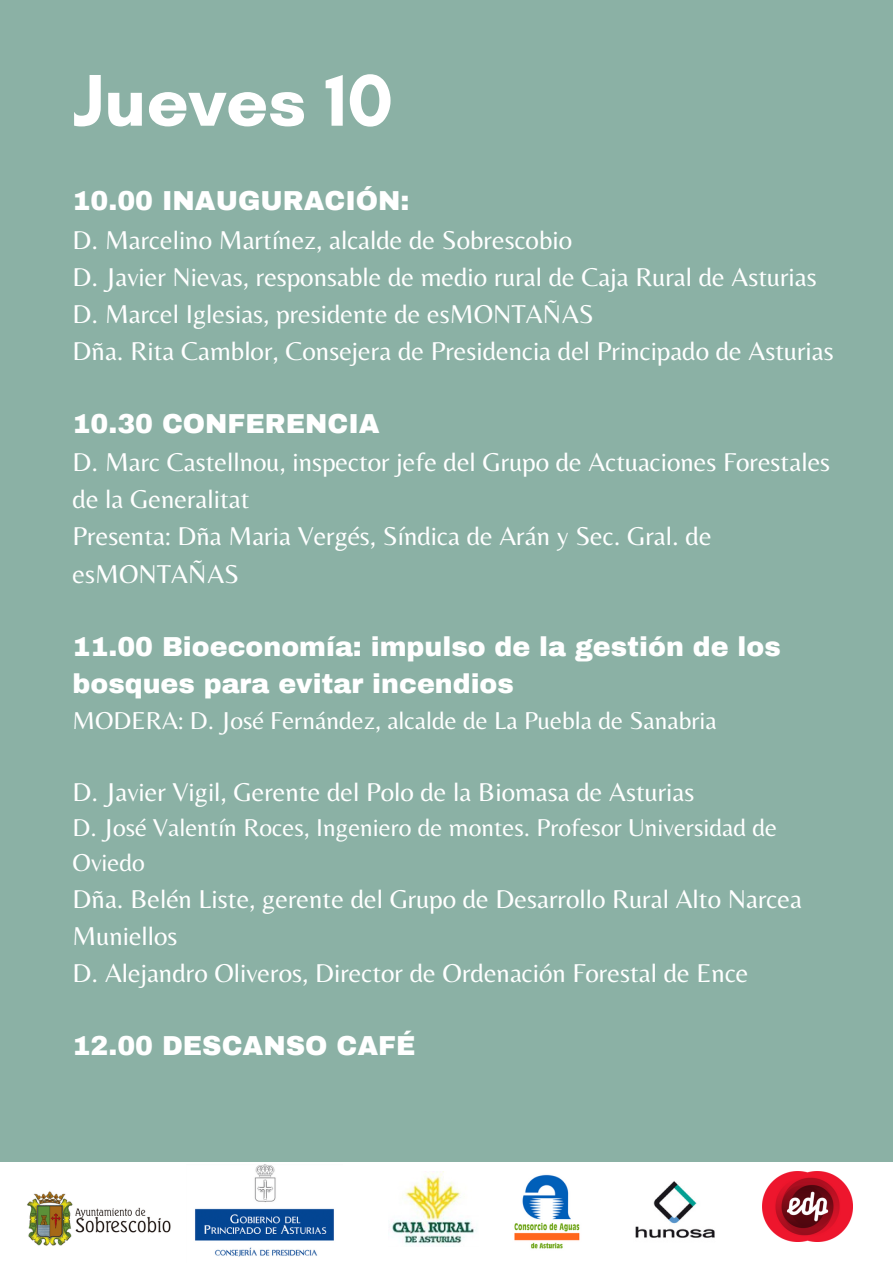
<style>
.page{position:relative;width:893px;height:1264px;background:#fff}
.page>*{position:absolute;margin:0;border:0;box-sizing:border-box;transform-origin:0 0}
.t1{font:700 74.55px "Glacial Indifference";color:#fff}
.t2{font:26.85px/37px "Belleza";color:#fff}
.t3{font:900 26.85px/37px "Archivo";color:#fff}
.t4{font:25.35px/34.8px "Belleza";color:#fff}
</style>
<div class="page">
<div style="left:0;top:0;width:892px;height:1262px;background:#8bb1a5"></div>
<div style="left:0;top:1161px;width:892px;height:101px;background:#fff"></div>
<img style="left:27px;top:1191px;width:144px;height:55px">
<img style="left:391px;top:1171px;width:85px;height:73px">
<img style="left:635px;top:1181px;width:80px;height:57px">
<img style="left:514px;top:1174px;width:66px;height:75px">
<img style="left:762px;top:1171px;width:90px;height:70px">
<img style="left:195px;top:1164px;width:139px;height:93px">
<h1 class="t1" style="left:73px;top:55px;width:322px">Jueves 10</h1>
<p class="t3" style="left:73px;top:183px;width:338px">10.00 INAUGURACIÓN:</p>
<p class="t2" style="left:73px;top:221px;width:762px">D. Marcelino Martínez, alcalde de Sobrescobio<br>D. Javier Nievas, responsable de medio rural de Caja Rural de Asturias D. Marcel Iglesias, presidente de esMONTAÑAS<br>Dña. Rita Camblor, Consejera de Presidencia del Principado de Asturias</p>
<p class="t3" style="left:73px;top:405px;width:308px">10.30 CONFERENCIA</p>
<p class="t2" style="left:73px;top:443px;width:759px">D. Marc Castellnou, inspector jefe del Grupo de Actuaciones Forestales de la Generalitat<br>Presenta: Dña Maria Vergés, Síndica de Arán y Sec. Gral. de esMONTAÑAS</p>
<p class="t3" style="left:73px;top:628px;width:709px">11.00 Bioeconomía: impulso de la gestión de los bosques para evitar incendios</p>
<p class="t4" style="left:73px;top:702px;width:645px">MODERA: D. José Fernández, alcalde de La Puebla de Sanabria</p>
<p class="t2" style="left:73px;top:772px;width:623px">D. Javier Vigil, Gerente del Polo de la Biomasa de Asturias</p>
<p class="t4" style="left:73px;top:809px;width:706px">D. José Valentín Roces, Ingeniero de montes. Profesor Universidad de<br>Oviedo</p>
<p class="t2" style="left:73px;top:879px;width:730px">Dña. Belén Liste, gerente del Grupo de Desarrollo Rural Alto Narcea<br>Muniellos<br>D. Alejandro Oliveros, Director de Ordenación Forestal de Ence</p>
<p class="t3" style="left:73px;top:1027px;width:344px">12.00 DESCANSO CAFÉ</p>
</div>
